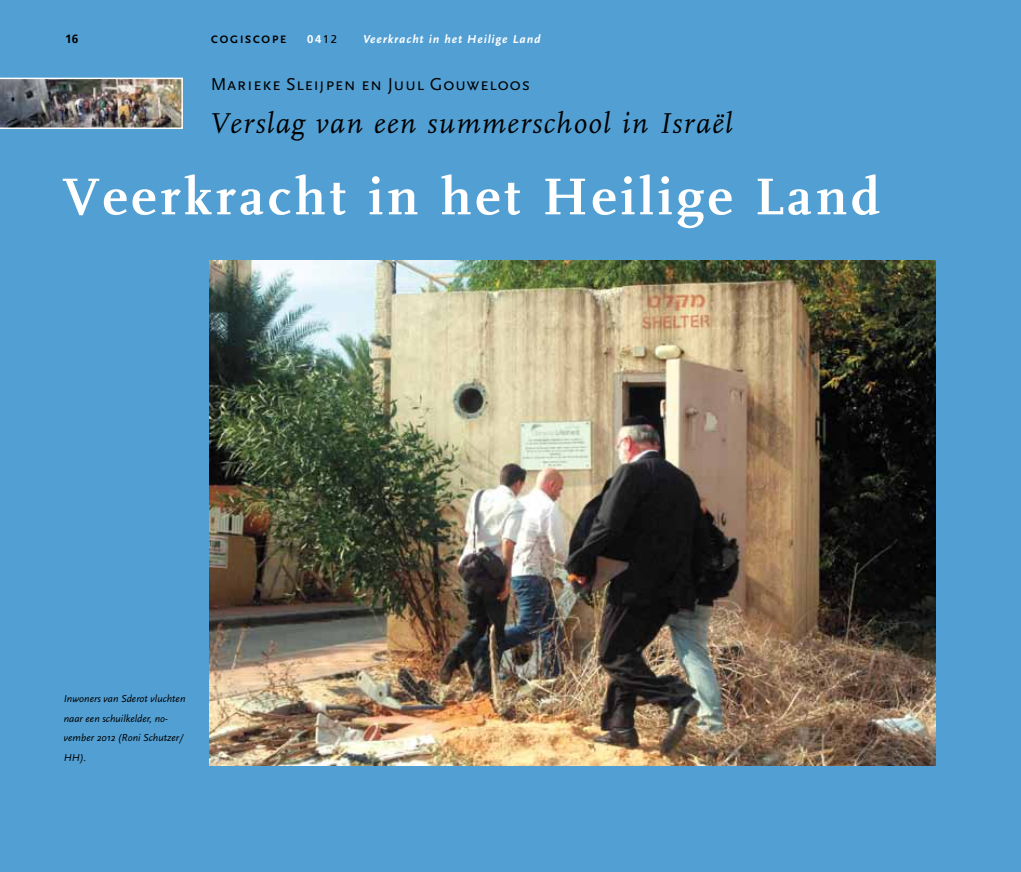
<style>
.page{position:relative;width:1021px;height:872px;background:#fff}
.page>*{position:absolute;margin:0;border:0;box-sizing:border-box;transform-origin:0 0}
.t1{font:700 54px "FF Scala";letter-spacing:.07em;color:#fff}
.t2{font:italic 30px "FF Scala";letter-spacing:.05em;color:#000}
.t3{font:18px "Scala Sans Pro";letter-spacing:.025em;color:#000}
.t4{font:italic 700 12px "Scala Sans Pro";letter-spacing:.075em;color:#fff}
.t5{font:700 12px "Frutiger LT Std";color:#000}
.t6{font:700 11.25px "Scala Sans Pro";letter-spacing:.16em;color:#000}
.t7{font:700 11.25px "Frutiger LT Std";color:#fff}
.t8{font:italic 10.5px/19.5px "Scala Sans Pro";color:#000}
.s1{font-weight:400;color:#000}
</style>
<div class="page">
<div style="left:0;top:0;width:1020px;height:872px;background:#529fd3"></div>
<img style="left:0;top:78px;width:183px;height:51px">
<img style="left:210px;top:260px;width:725px;height:506px">
<p class="t5" style="left:65px;top:32px;width:15px">16</p>
<p class="t6" style="left:211px;top:33px;width:76px">COGISCOPE</p>
<p class="t7" style="left:307px;top:32px;width:32px">04<span class="s1">12</span></p>
<p class="t4" style="left:363px;top:32px;width:179px">Veerkracht in het Heilige Land</p>
<h3 class="t3" style="left:211px;top:73px;width:321px">Marieke Sleijpen en Juul Gouweloos</h3>
<h2 class="t2" style="left:209px;top:108px;width:525px">Verslag van een summerschool in Israël</h2>
<h1 class="t1" style="left:63px;top:166px;width:818px">Veerkracht in het Heilige Land</h1>
<p class="t8" style="left:64px;top:689px;width:123px">Inwoners van Sderot vluchten naar een schuilkelder, no&shy;vember 2012 (Roni Schutzer/<br>HH).</p>
</div>
